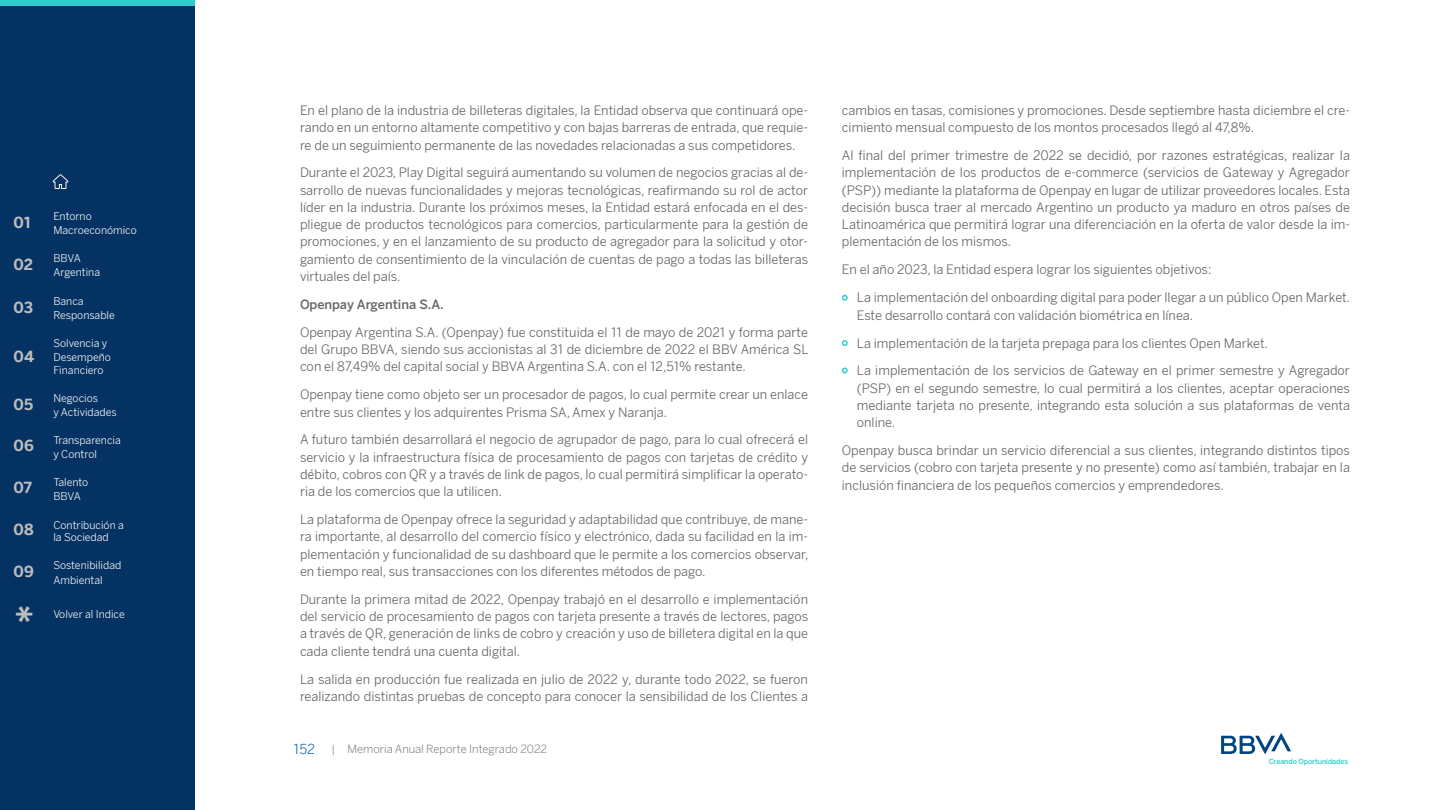
<style>
.page{position:relative;width:1440px;height:810px;background:#fff}
.page>*{position:absolute;margin:0;border:0;box-sizing:border-box;transform-origin:0 0}
.t1{font:700 36px "BBVA Benton Sans";color:#bdbdbd}
.t2{font:700 15px "BBVA Benton Sans";color:#bdbdbd}
.t3{font:13.5px "BBVA Benton Sans";color:#1973b8}
.t4{font:12.75px/17.2px "BBVA Benton Sans";color:#666;text-align:justify}
.t5{font:500 12.75px "Benton Sans BBVA";color:#666}
.t6{font:300 11.25px "BBVA Benton Sans";color:#666}
.t7{font:10.5px/14.1px "BBVA Benton Sans";color:#f4f4f4}
.t8{font:500 7.12px "Benton Sans BBVA";letter-spacing:-.015em;color:#2dcccd}
</style>
<div class="page">
<div style="left:0;top:0;width:195px;height:810px;background:#043263"></div>
<svg style="left:52px;top:174px;width:17px;height:15px"></svg>
<svg style="left:1221px;top:733px;width:70px;height:21px"></svg>
<div style="left:0;top:0;width:195px;height:6px;background:#2dcccd"></div>
<svg style="left:842px;top:295px;width:6px;height:6px"></svg>
<svg style="left:842px;top:340px;width:6px;height:6px"></svg>
<svg style="left:842px;top:368px;width:6px;height:6px"></svg>
<p class="t2" style="left:14px;top:214px;width:19px">01</p>
<p class="t2" style="left:14px;top:255px;width:21px">02</p>
<p class="t2" style="left:14px;top:298px;width:21px">03</p>
<p class="t2" style="left:14px;top:347px;width:22px">04</p>
<p class="t2" style="left:14px;top:395px;width:21px">05</p>
<p class="t2" style="left:14px;top:437px;width:22px">06</p>
<p class="t2" style="left:14px;top:478px;width:20px">07</p>
<p class="t2" style="left:14px;top:521px;width:22px">08</p>
<p class="t2" style="left:14px;top:562px;width:22px">09</p>
<h1 class="t1" style="left:15px;top:597px;width:20px">*</h1>
<p class="t7" style="left:53px;top:209px;width:85px">Entorno<br>Macroeconómico</p>
<p class="t7" style="left:53px;top:251px;width:48px">BBVA<br>Argentina</p>
<p class="t7" style="left:53px;top:294px;width:63px">Banca<br>Responsable</p>
<p class="t7" style="left:53px;top:336px;width:59px">Solvencia y<br>Desempeño</p>
<p class="t7" style="left:53px;top:363px;width:52px">Financiero</p>
<p class="t7" style="left:53px;top:391px;width:65px">Negocios<br>y Actividades</p>
<p class="t7" style="left:53px;top:433px;width:69px">Transparencia y Control</p>
<p class="t7" style="left:53px;top:476px;width:37px">Talento<br>BBVA</p>
<p class="t7" style="left:53px;top:519px;width:72px;line-height:12.6px">Contribución a la Sociedad</p>
<p class="t7" style="left:53px;top:559px;width:69px">Sostenibilidad<br>Ambiental</p>
<p class="t7" style="left:53px;top:607px;width:73px">Volver al Indice</p>
<p class="t4" style="left:300px;top:102px;width:510px">En el plano de la industria de billeteras digitales, la Entidad observa que continuará ope&shy;rando en un entorno altamente competitivo y con bajas barreras de entrada, que requie&shy;re de un seguimiento permanente de las novedades relacionadas a sus competidores.</p>
<p class="t4" style="left:300px;top:164px;width:510px">Durante el 2023, Play Digital seguirá aumentando su volumen de negocios gracias al de&shy;sarrollo de nuevas funcionalidades y mejoras tecnológicas, reafirmando su rol de actor líder en la industria. Durante los próximos meses, la Entidad estará enfocada en el des&shy;pliegue de productos tecnológicos para comercios, particularmente para la gestión de promociones, y en el lanzamiento de su producto de agregador para la solicitud y otor&shy;gamiento de consentimiento de la vinculación de cuentas de pago a todas las billeteras virtuales del país.</p>
<p class="t5" style="left:300px;top:296px;width:145px">Openpay Argentina S.A.</p>
<p class="t4" style="left:300px;top:324px;width:510px">Openpay Argentina S.A. (Openpay) fue constituida el 11 de mayo de 2021 y forma parte del Grupo BBVA, siendo sus accionistas al 31 de diciembre de 2022 el BBV América SL con el 87,49% del capital social y BBVA Argentina S.A. con el 12,51% restante.</p>
<p class="t4" style="left:300px;top:386px;width:510px">Openpay tiene como objeto ser un procesador de pagos, lo cual permite crear un enlace entre sus clientes y los adquirentes Prisma SA, Amex y Naranja.</p>
<p class="t4" style="left:300px;top:431px;width:510px">A futuro también desarrollará el negocio de agrupador de pago, para lo cual ofrecerá el servicio y la infraestructura física de procesamiento de pagos con tarjetas de crédito y débito, cobros con QR y a través de link de pagos, lo cual permitirá simplificar la operato&shy;ria de los comercios que la utilicen.</p>
<p class="t4" style="left:300px;top:511px;width:510px">La plataforma de Openpay ofrece la seguridad y adaptabilidad que contribuye, de mane&shy;ra importante, al desarrollo del comercio físico y electrónico, dada su facilidad en la im&shy;plementación y funcionalidad de su dashboard que le permite a los comercios observar, en tiempo real, sus transacciones con los diferentes métodos de pago.</p>
<p class="t4" style="left:300px;top:591px;width:510px">Durante la primera mitad de 2022, Openpay trabajó en el desarrollo e implementación del servicio de procesamiento de pagos con tarjeta presente a través de lectores, pagos a través de QR, generación de links de cobro y creación y uso de billetera digital en la que cada cliente tendrá una cuenta digital.</p>
<p class="t4" style="left:300px;top:670px;width:510px">La salida en producción fue realizada en julio de 2022 y, durante todo 2022, se fueron realizando distintas pruebas de concepto para conocer la sensibilidad de los Clientes a</p>
<p class="t3" style="left:294px;top:741px;width:23px">152</p>
<p class="t6" style="left:332px;top:742px;width:217px">| Memoria Anual Reporte Integrado 2022</p>
<p class="t4" style="left:842px;top:102px;width:510px">cambios en tasas, comisiones y promociones. Desde septiembre hasta diciembre el cre&shy;cimiento mensual compuesto de los montos procesados llegó al 47,8%.</p>
<p class="t4" style="left:842px;top:147px;width:510px">Al final del primer trimestre de 2022 se decidió, por razones estratégicas, realizar la implementación de los productos de e-commerce (servicios de Gateway y Agregador (PSP)) mediante la plataforma de Openpay en lugar de utilizar proveedores locales. Esta decisión busca traer al mercado Argentino un producto ya maduro en otros países de Latinoamérica que permitirá lograr una diferenciación en la oferta de valor desde la im&shy;plementación de los mismos.</p>
<p class="t4" style="left:857px;top:256px;width:495px;line-height:27.9px;text-indent:-15px">En el año 2023, la Entidad espera lograr los siguientes objetivos:<br>La implementación del onboarding digital para poder llegar a un público Open Market.</p>
<p class="t4" style="left:857px;top:301px;width:495px;line-height:27.9px;text-align:left">Este desarrollo contará con validación biométrica en línea.<br>La implementación de la tarjeta prepaga para los clientes Open Market.<br>La implementación de los servicios de Gateway en el primer semestre y Agregador</p>
<p class="t4" style="left:857px;top:379px;width:495px">(PSP) en el segundo semestre, lo cual permitirá a los clientes, aceptar operaciones mediante tarjeta no presente, integrando esta solución a sus plataformas de venta online.</p>
<p class="t4" style="left:842px;top:442px;width:510px">Openpay busca brindar un servicio diferencial a sus clientes, integrando distintos tipos de servicios (cobro con tarjeta presente y no presente) como así también, trabajar en la inclusión financiera de los pequeños comercios y emprendedores.</p>
<p class="t8" style="left:1269px;top:757px;width:81px">Creando Oportunidades</p>
</div>
